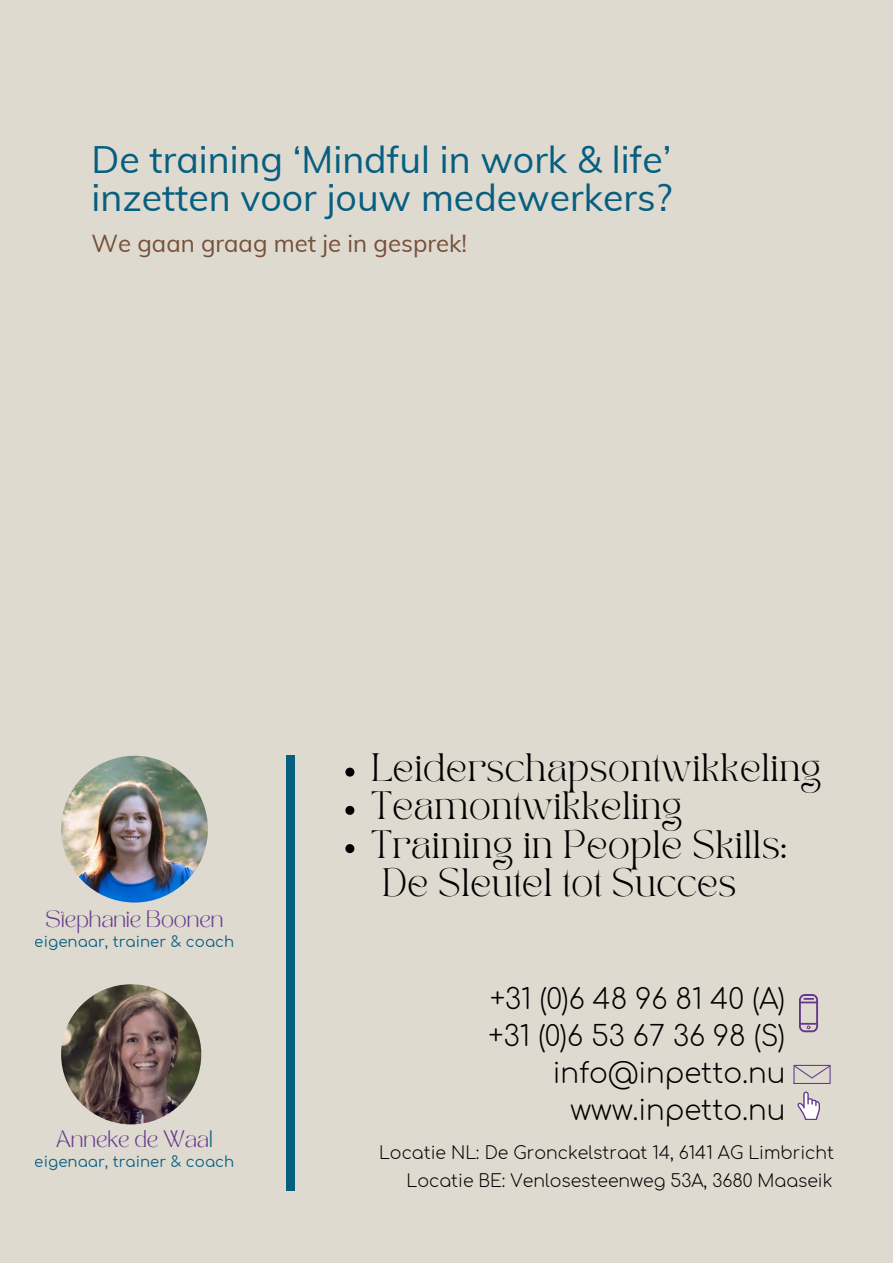
<style>
.page{position:relative;width:893px;height:1264px;background:#fff}
.page>*{position:absolute;margin:0;border:0;box-sizing:border-box;transform-origin:0 0}
.t1{font:37.5px/37px "Muli";color:#075f80}
.t2{font:27.75px "TAN PEARL Regular";color:#000}
.t3{font:300 27.75px "Comfortaa";color:#000}
.t4{font:24px "Muli";color:#765038}
.t5{font:300 17.25px "Comfortaa";color:#000}
.t6{font:16.65px "TAN MONCHERI Regular";color:#64368c}
.t7{font:16.5px "TAN MONCHERI Regular";color:#64368c}
.t8{font:15px "Comfortaa";color:#075f80}
.s1{color:#075f80}
</style>
<div class="page">
<div style="left:0;top:0;width:892px;height:1262px;background:#dfdad0"></div>
<svg style="left:799px;top:994px;width:19px;height:38px"></svg>
<svg style="left:797px;top:1091px;width:23px;height:29px"></svg>
<div style="left:286px;top:755px;width:8px;height:435px;background:#075f80"></div>
<img style="left:61px;top:755px;width:147px;height:147px;border-radius:50%">
<img style="left:61px;top:984px;width:140px;height:140px;border-radius:50%">
<svg style="left:345px;top:767px;width:9px;height:9px"></svg>
<svg style="left:345px;top:805px;width:9px;height:9px"></svg>
<svg style="left:345px;top:844px;width:9px;height:9px"></svg>
<svg style="left:793px;top:1064px;width:37px;height:19px"></svg>
<p class="t1" style="left:91px;top:141px;width:582px">De training ‘Mindful in work &amp; life’ inzetten voor jouw medewerkers?</p>
<p class="t4" style="left:91px;top:228px;width:377px">We gaan graag met je in gesprek!</p>
<p class="t7" style="left:45px;top:910px;width:179px">Stephanie Boonen</p>
<p class="t8" style="left:35px;top:934px;width:201px">eigenaar, trainer &amp; coach</p>
<p class="t6" style="left:56px;top:1129px;width:158px">Anneke de Waa<span class="s1">l</span></p>
<p class="t8" style="left:35px;top:1153px;width:201px">eigenaar, trainer &amp; coach</p>
<p class="t2" style="left:371px;top:752px;width:451px">Leiderschapsontwikkeling</p>
<p class="t2" style="left:371px;top:791px;width:312px">Teamontwikkeling</p>
<p class="t2" style="left:371px;top:829px;width:417px">Training in People Skills:</p>
<p class="t2" style="left:382px;top:867px;width:356px">De Sleutel tot Succes</p>
<p class="t3" style="left:490px;top:984px;width:296px">+31 (0)6 48 96 81 40 (A)</p>
<p class="t3" style="left:488px;top:1021px;width:298px">+31 (0)6 53 67 36 98 (S)</p>
<p class="t3" style="left:552px;top:1058px;width:234px">info@inpetto.nu</p>
<p class="t3" style="left:570px;top:1095px;width:216px">www.inpetto.nu</p>
<p class="t5" style="left:379px;top:1143px;width:456px">Locatie NL: De Gronckelstraat 14, 6141 AG Limbricht</p>
<p class="t5" style="left:406px;top:1171px;width:427px">Locatie BE: Venlosesteenweg 53A, 3680 Maaseik</p>
</div>
